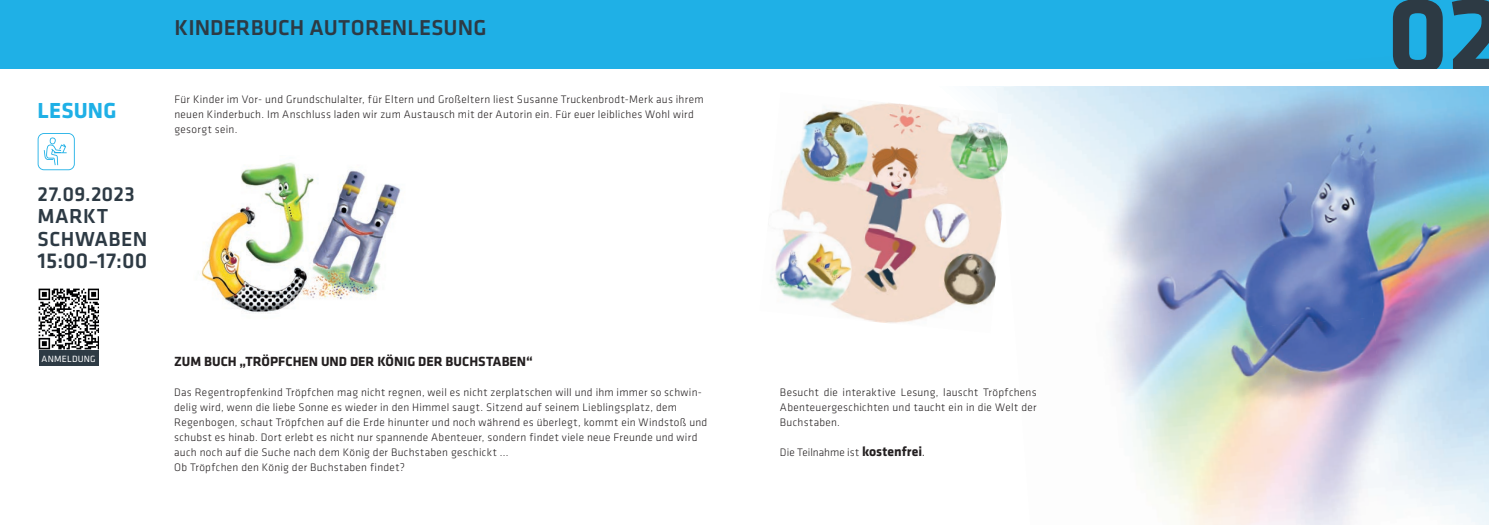
<style>
.page{position:relative;width:1489px;height:525px;background:#fff}
.page>*{position:absolute;margin:0;border:0;box-sizing:border-box;transform-origin:0 0}
.t1{font:700 106.25px "GC Klavika Head";color:#2d3a44}
.t2{font:500 21.25px "GC Klavika Head";letter-spacing:.005em;color:#2d3a44}
.t3{font:700 21.25px "GC Klavika Head";letter-spacing:.005em;color:#1fb0e6}
.t4{font:500 20px/22.5px "GC Klavika Head";letter-spacing:.02em;color:#2d3a44}
.t5{font:700 13.75px "GC Klavika";color:#231f20}
.t6{font:300 11.25px/15px "GC Klavika";letter-spacing:.025em;color:#231f20}
.t7{font:300 11.25px "GC Klavika";color:#231f20}
.t8{font:9.38px "GC Klavika";letter-spacing:.02em;color:#fff}
.s1{font-size:20px}
.s2{font-weight:700;font-size:13.75px}
.s3{font-size:13.75px}
</style>
<div class="page">
<div style="left:0;top:0;width:1488px;height:73px;background:#1fb0e6"></div>
<img style="left:995px;top:86px;width:359px;height:231px">
<img style="left:1354px;top:86px;width:134px;height:438px">
<img style="left:1109px;top:317px;width:281px;height:207px">
<img style="left:775px;top:92px;width:228px;height:231px">
<img style="left:997px;top:113px;width:14px;height:78px">
<img style="left:39px;top:289px;width:60px;height:60px">
<div style="left:39px;top:350px;width:59px;height:15px;background:#2d3a44"></div>
<img style="left:201px;top:162px;width:200px;height:151px">
<div style="left:0;top:69px;width:1488px;height:17px;background:#fff"></div>
<svg style="left:38px;top:133px;width:37px;height:37px"></svg>
<h2 class="t3" style="left:38px;top:94px;width:80px">LESUNG</h2>
<h3 class="t4" style="left:38px;top:182px;width:111px">27.09.2023<br>MARKT<br>SCHWABEN</h3>
<h2 class="t2" style="left:38px;top:245px;width:111px">15:00<span class="s1">–</span>17:00</h2>
<h2 class="t2" style="left:174px;top:13px;width:313px">KINDERBUCH AUTORENLESUNG</h2>
<p class="t6" style="left:174px;top:92px;width:530px">Für Kinder im Vor- und Grundschulalter, für Eltern und Großeltern liest Susanne Truckenbrodt-Merk aus ihrem neuen Kinderbuch. Im Anschluss laden wir zum Austausch mit der Autorin ein. Für euer leibliches Wohl wird gesorgt sein.</p>
<p class="t8" style="left:42px;top:352px;width:56px">ANMELDUNG</p>
<p class="t5" style="left:174px;top:351px;width:360px">ZUM BUCH „TRÖPFCHEN UND DER KÖNIG DER BUCHSTABEN“</p>
<p class="t6" style="left:174px;top:384px;width:534px">Das Regentropfenkind Tröpfchen mag nicht regnen, weil es nicht zerplatschen will und ihm immer so schwin&shy;delig wird, wenn die liebe Sonne es wieder in den Himmel saugt. Sitzend auf seinem Lieblingsplatz, dem Regenbogen, schaut Tröpfchen auf die Erde hinunter und noch während es überlegt, kommt ein Windstoß und schubst es hinab. Dort erlebt es nicht nur spannende Abenteuer, sondern findet viele neue Freunde und wird auch noch auf die Suche nach dem König der Buchstaben geschickt ...<br>Ob Tröpfchen den König der Buchstaben findet?</p>
<p class="t6" style="left:780px;top:384px;width:258px;text-align:justify">Besucht die interaktive Lesung, lauscht Tröpfchens Abenteuergeschichten und taucht ein in die Welt der Buchstaben.</p>
<p class="t7" style="left:780px;top:445px;width:147px">Die Teilnahme ist <span class="s2">kostenfrei</span><span class="s3">.</span></p>
<h1 class="t1" style="left:1386px;top:-46px;width:119px">02</h1>
</div>
